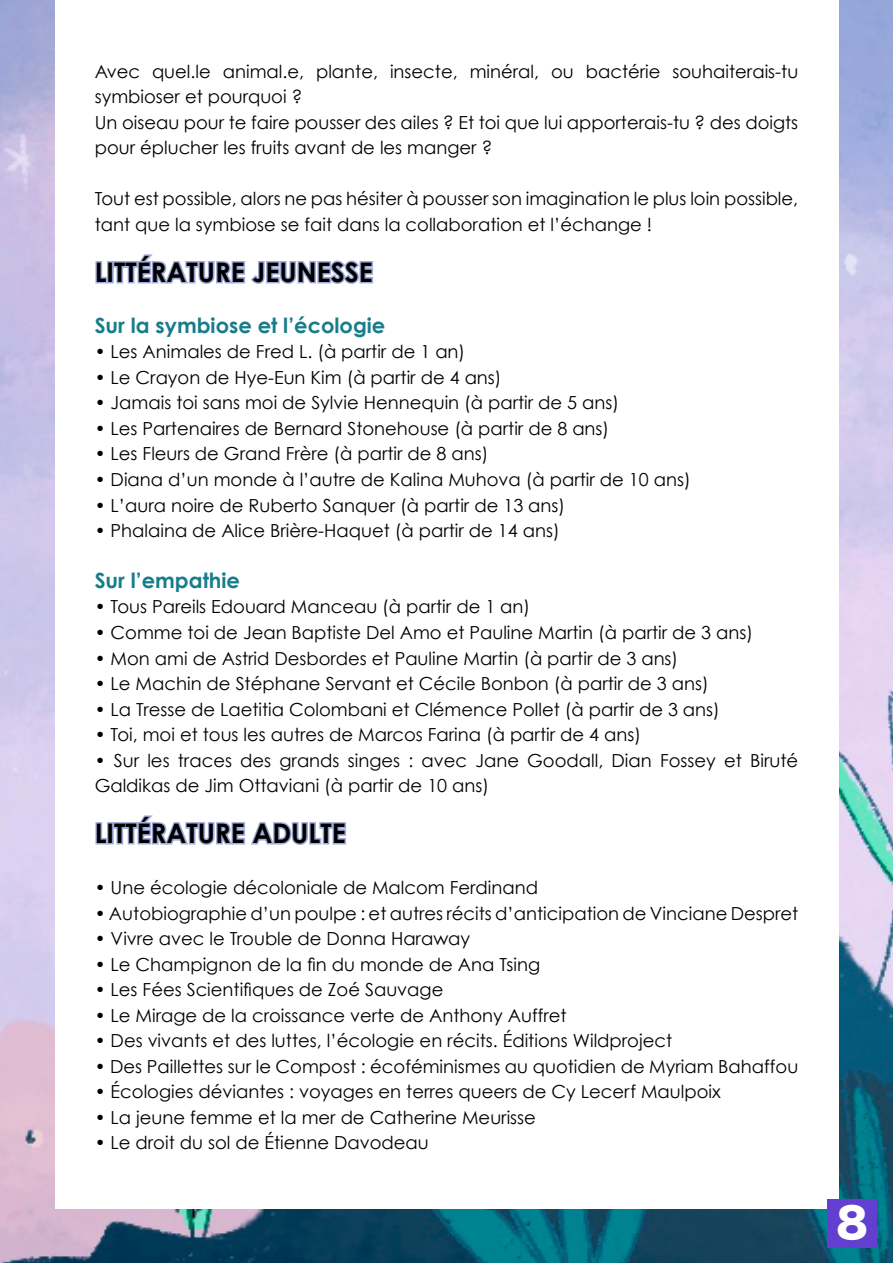
<style>
.page{position:relative;width:893px;height:1263px;background:#fff}
.page>*{position:absolute;margin:0;border:0;box-sizing:border-box;transform-origin:0 0}
.t1{font:40.5px "Hira Kaku Std W8";color:#fff}
.t2{font:700 27px "Century Gothic";color:#000}
.t3{font:700 21px "Century Gothic";color:#177d8b}
.t4{font:18px/25.5px "Century Gothic";color:#000}
</style>
<div class="page">
<img style="left:0;top:0;width:893px;height:1263px">
<div style="left:55px;top:0;width:784px;height:1209px;background:#fff"></div>
<svg style="left:95px;top:254px;width:279px;height:30px"></svg>
<svg style="left:95px;top:815px;width:251px;height:30px"></svg>
<div style="left:827px;top:1198px;width:50px;height:49px;background:#623fcf"></div>
<p class="t4" style="left:95px;top:58px;width:705px">Avec quel.le animal.e, plante, insecte, minéral, ou bactérie souhaiterais-tu symbioser et pourquoi ?<br>Un oiseau pour te faire pousser des ailes ? Et toi que lui apporterais-tu ? des doigts pour éplucher les fruits avant de les manger ?</p>
<p class="t4" style="left:95px;top:186px;width:705px">Tout est possible, alors ne pas hésiter à pousser son imagination le plus loin possible, tant que la symbiose se fait dans la collaboration et l’échange !</p>
<h2 class="t2" style="left:95px;top:252px;width:280px">LITTÉRATURE JEUNESSE</h2>
<p class="t3" style="left:95px;top:309px;width:292px">Sur la symbiose et l’écologie</p>
<p class="t4" style="left:95px;top:339px;width:372px">• Les Animales de Fred L. (à partir de 1 an)</p>
<p class="t4" style="left:95px;top:364px;width:408px">• Le Crayon de Hye-Eun Kim (à partir de 4 ans)</p>
<p class="t4" style="left:95px;top:390px;width:526px">• Jamais toi sans moi de Sylvie Hennequin (à partir de 5 ans)</p>
<p class="t4" style="left:95px;top:415px;width:516px">• Les Partenaires de Bernard Stonehouse (à partir de 8 ans)</p>
<p class="t4" style="left:95px;top:441px;width:395px">• Les Fleurs de Grand Frère (à partir de 8 ans)</p>
<p class="t4" style="left:95px;top:466px;width:598px">• Diana d’un monde à l’autre de Kalina Muhova (à partir de 10 ans)</p>
<p class="t4" style="left:95px;top:492px;width:472px">• L’aura noire de Ruberto Sanquer (à partir de 13 ans)</p>
<p class="t4" style="left:95px;top:517px;width:466px">• Phalaina de Alice Brière-Haquet (à partir de 14 ans)</p>
<p class="t3" style="left:95px;top:564px;width:147px">Sur l’empathie</p>
<p class="t4" style="left:95px;top:594px;width:437px">• Tous Pareils Edouard Manceau (à partir de 1 an)</p>
<p class="t4" style="left:95px;top:619px;width:660px">• Comme toi de Jean Baptiste Del Amo et Pauline Martin (à partir de 3 ans)</p>
<p class="t4" style="left:95px;top:645px;width:585px">• Mon ami de Astrid Desbordes et Pauline Martin (à partir de 3 ans)</p>
<p class="t4" style="left:95px;top:670px;width:616px">• Le Machin de Stéphane Servant et Cécile Bonbon (à partir de 3 ans)</p>
<p class="t4" style="left:95px;top:696px;width:627px">• La Tresse de Laetitia Colombani et Clémence Pollet (à partir de 3 ans)</p>
<p class="t4" style="left:95px;top:721px;width:548px">• Toi, moi et tous les autres de Marcos Farina (à partir de 4 ans)</p>
<p class="t4" style="left:95px;top:747px;width:705px">• Sur les traces des grands singes : avec Jane Goodall, Dian Fossey et Biruté<br>Galdikas de Jim Ottaviani (à partir de 10 ans)</p>
<h2 class="t2" style="left:95px;top:813px;width:253px">LITTÉRATURE ADULTE</h2>
<p class="t4" style="left:95px;top:874px;width:445px">• Une écologie décoloniale de Malcom Ferdinand</p>
<p class="t4" style="left:95px;top:900px;width:705px">• Autobiographie d’un poulpe : et autres récits d’anticipation de Vinciane Despret</p>
<p class="t4" style="left:95px;top:925px;width:377px">• Vivre avec le Trouble de Donna Haraway</p>
<p class="t4" style="left:95px;top:951px;width:447px">• Le Champignon de la fin du monde de Ana Tsing</p>
<p class="t4" style="left:95px;top:976px;width:350px">• Les Fées Scientifiques de Zoé Sauvage</p>
<p class="t4" style="left:95px;top:1002px;width:473px">• Le Mirage de la croissance verte de Anthony Auffret</p>
<p class="t4" style="left:95px;top:1027px;width:579px">• Des vivants et des luttes, l’écologie en récits. Éditions Wildproject</p>
<p class="t4" style="left:95px;top:1053px;width:705px">• Des Paillettes sur le Compost : écoféminismes au quotidien de Myriam Bahaffou</p>
<p class="t4" style="left:95px;top:1078px;width:627px">• Écologies déviantes : voyages en terres queers de Cy Lecerf Maulpoix</p>
<p class="t4" style="left:95px;top:1104px;width:443px">• La jeune femme et la mer de Catherine Meurisse</p>
<p class="t4" style="left:95px;top:1129px;width:336px">• Le droit du sol de Étienne Davodeau</p>
<h1 class="t1" style="left:837px;top:1201px;width:33px">8</h1>
</div>
